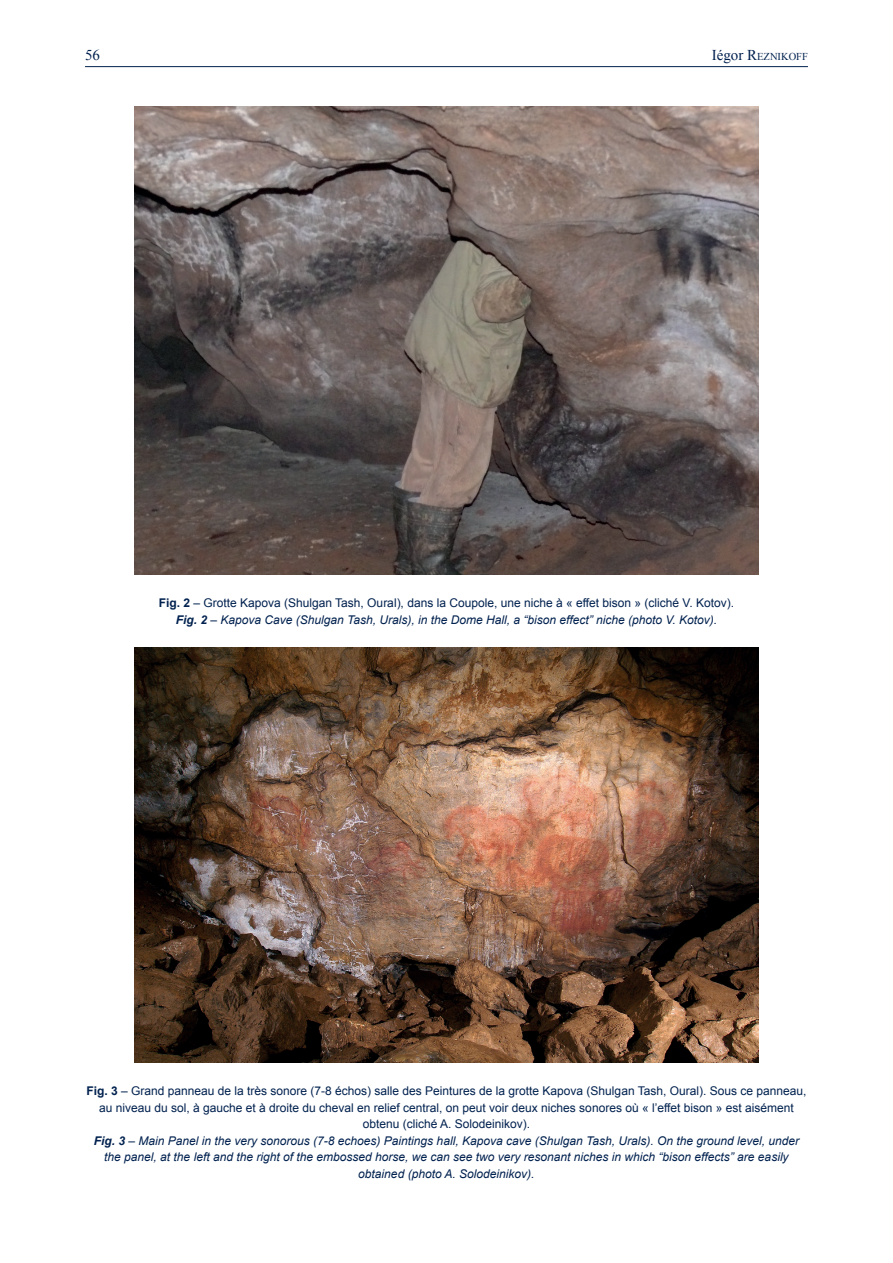
<style>
.page{position:relative;width:893px;height:1263px;background:#fff}
.page>*{position:absolute;margin:0;border:0;box-sizing:border-box;transform-origin:0 0}
.t1{font:15px "Times New Roman";color:#00214f}
.t2{font:12px/16.5px "Arial";color:#00214f;text-align:center}
.t3{font:10.5px "Times New Roman";color:#00214f}
.s1{font-size:15px}
.s2{font-weight:700}
.s3{font-weight:700;font-style:italic}
.s4{font-style:italic}
</style>
<div class="page">
<hr style="left:85px;top:66px;width:723px;height:1px;background:#00214f">
<img style="left:134px;top:106px;width:625px;height:469px">
<img style="left:134px;top:648px;width:625px;height:415px">
<p class="t1" style="left:85px;top:45px;width:16px">56</p>
<p class="t3" style="left:712px;top:49px;width:98px"><span class="s1">Iégor</span> <span class="s1">R</span>EZNIKOFF</p>
<p class="t2" style="left:159px;top:595px;width:577px"><span class="s2">Fig. 2</span> – Grotte Kapova (Shulgan Tash, Oural), dans la Coupole, une niche à « effet bison » (cliché V. Kotov).<br><span class="s3">Fig. 2</span> <span class="s4">– Kapova Cave (Shulgan Tash, Urals), in the Dome Hall, a “bison effect” niche (photo V. Kotov).</span></p>
<p class="t2" style="left:86px;top:1083px;width:722px"><span class="s2">Fig. 3</span> – Grand panneau de la très sonore (7-8 échos) salle des Peintures de la grotte Kapova (Shulgan Tash, Oural). Sous ce panneau, au niveau du sol, à gauche et à droite du cheval en relief central, on peut voir deux niches sonores où « l’effet bison » est aisément obtenu (cliché A. Solodeinikov).<br><span class="s3">Fig. 3</span> <span class="s4">– Main Panel in the very sonorous (7-8 echoes) Paintings hall, Kapova cave (Shulgan Tash, Urals). On the ground level, under the panel, at the left and the right of the embossed horse, we can see two very resonant niches in which “bison effects” are easily obtained (photo A. Solodeinikov).</span></p>
</div>
